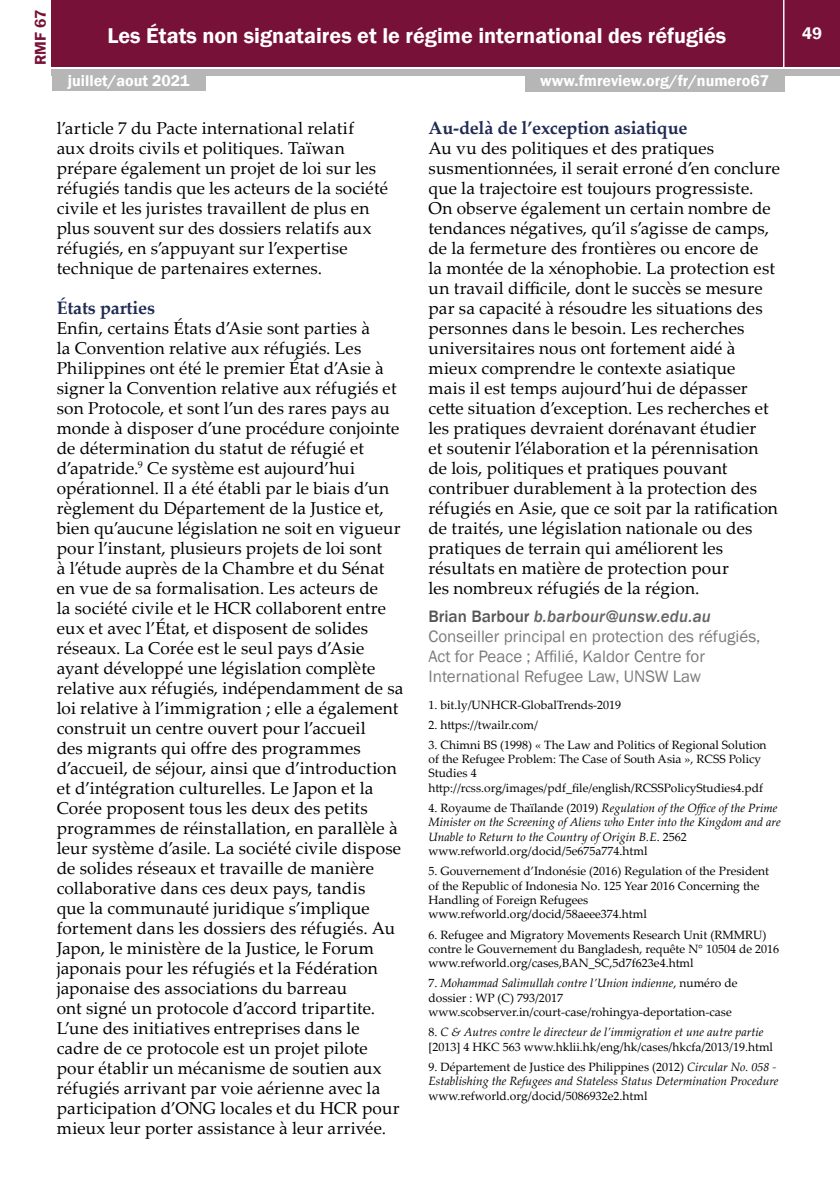
<style>
.page{position:relative;width:840px;height:1191px;background:#fff}
.page>*{position:absolute;margin:0;border:0;box-sizing:border-box;transform-origin:0 0}
.t1{font:600 22px "Franklin Gothic";color:#fff}
.t2{font:700 18px "Palatino Linotype";letter-spacing:-.01em;color:#202b53}
.t3{font:17.2px/20px "Palatino Linotype";letter-spacing:.01em;color:#000}
.t4{font:17px/20px "Franklin Gothic";color:#7c7c7c}
.t5{font:600 17px "Franklin Gothic";color:#fff}
.t6{font:600 16px "Franklin Gothic";color:#fff}
.t7{font:600 16px "Franklin Gothic";color:#781137}
.t8{font:12px/14.4px "Palatino Linotype";color:#000}
.t9{font:italic 12px/14.4px "Palatino Linotype";color:#000}
.s1{font-weight:500;color:#555}
.s2{font-weight:500;font-style:italic;color:#636363}
.s3{font-style:normal}
.s4{font-style:italic}
</style>
<div class="page">
<div style="left:52px;top:0;width:787px;height:66px;background:#781137"></div>
<div style="left:52px;top:69px;width:787px;height:6px;background:#b6b6b6"></div>
<hr style="left:782px;top:0;width:2px;height:68px;background:#fff">
<div style="left:52px;top:73px;width:153px;height:18px;background:#b6b6b6"></div>
<div style="left:524px;top:74px;width:260px;height:18px;background:#b6b6b6"></div>
<p class="t7" style="left:31px;top:65px;width:57px;rotate:-90deg">RMF 67</p>
<p class="t1" style="left:107px;top:22px;width:620px">Les États non signataires et le régime international des réfugiés</p>
<p class="t5" style="left:801px;top:23px;width:21px">49</p>
<p class="t6" style="left:68px;top:71px;width:123px">juillet/aout 2021</p>
<p class="t6" style="left:540px;top:71px;width:230px">www.fmreview.org/fr/numero67</p>
<p class="t3" style="left:57px;top:117px;width:332px">l’article 7 du Pacte international relatif<br>aux droits civils et politiques. Taïwan prépare également un projet de loi sur les réfugiés tandis que les acteurs de la société civile et les juristes travaillent de plus en plus souvent sur des dossiers relatifs aux réfugiés, en s’appuyant sur l’expertise technique de partenaires externes.</p>
<p class="t2" style="left:57px;top:295px;width:100px">États parties</p>
<p class="t3" style="left:57px;top:317px;width:348px">Enfin, certains États d’Asie sont parties à<br>la Convention relative aux réfugiés. Les Philippines ont été le premier État d’Asie à signer la Convention relative aux réfugiés et son Protocole, et sont l’un des rares pays au monde à disposer d’une procédure conjointe de détermination du statut de réfugié et d’apatride.<sup>9</sup> Ce système est aujourd’hui opérationnel. Il a été établi par le biais d’un règlement du Département de la Justice et, bien qu’aucune législation ne soit en vigueur pour l’instant, plusieurs projets de loi sont<br>à l’étude auprès de la Chambre et du Sénat en vue de sa formalisation. Les acteurs de<br>la société civile et le HCR collaborent entre eux et avec l’État, et disposent de solides réseaux. La Corée est le seul pays d’Asie ayant développé une législation complète relative aux réfugiés, indépendamment de sa loi relative à l’immigration ; elle a également construit un centre ouvert pour l’accueil<br>des migrants qui offre des programmes d’accueil, de séjour, ainsi que d’introduction et d’intégration culturelles. Le Japon et la Corée proposent tous les deux des petits programmes de réinstallation, en parallèle à leur système d’asile. La société civile dispose de solides réseaux et travaille de manière collaborative dans ces deux pays, tandis<br>que la communauté juridique s’implique fortement dans les dossiers des réfugiés. Au Japon, le ministère de la Justice, le Forum japonais pour les réfugiés et la Fédération japonaise des associations du barreau<br>ont signé un protocole d’accord tripartite.<br>L’une des initiatives entreprises dans le cadre de ce protocole est un projet pilote pour établir un mécanisme de soutien aux réfugiés arrivant par voie aérienne avec la participation d’ONG locales et du HCR pour mieux leur porter assistance à leur arrivée.</p>
<p class="t2" style="left:428px;top:115px;width:260px">Au-delà de l’exception asiatique</p>
<p class="t3" style="left:428px;top:137px;width:353px">Au vu des politiques et des pratiques susmentionnées, il serait erroné d’en conclure que la trajectoire est toujours progressiste.<br>On observe également un certain nombre de tendances négatives, qu’il s’agisse de camps, de la fermeture des frontières ou encore de<br>la montée de la xénophobie. La protection est un travail difficile, dont le succès se mesure par sa capacité à résoudre les situations des personnes dans le besoin. Les recherches universitaires nous ont fortement aidé à mieux comprendre le contexte asiatique<br>mais il est temps aujourd’hui de dépasser cette situation d’exception. Les recherches et les pratiques devraient dorénavant étudier<br>et soutenir l’élaboration et la pérennisation de lois, politiques et pratiques pouvant contribuer durablement à la protection des réfugiés en Asie, que ce soit par la ratification de traités, une législation nationale ou des pratiques de terrain qui améliorent les résultats en matière de protection pour<br>les nombreux réfugiés de la région.</p>
<p class="t4" style="left:428px;top:607px;width:333px"><span class="s1">Brian Barbour</span> <span class="s2">b.barbour@unsw.edu.au </span>Conseiller principal en protection des réfugiés, Act for Peace ; Affilié, Kaldor Centre for International Refugee Law, UNSW Law</p>
<p class="t8" style="left:428px;top:697px;width:194px">1. bit.ly/UNHCR-GlobalTrends-2019</p>
<p class="t8" style="left:428px;top:717px;width:111px">2. https://twailr.com/</p>
<p class="t8" style="left:428px;top:737px;width:339px">3. Chimni BS (1998) « The Law and Politics of Regional Solution of the Refugee Problem: The Case of South Asia », RCSS Policy Studies 4 http://rcss.org/images/pdf_file/english/RCSSPolicyStudies4.pdf</p>
<p class="t9" style="left:428px;top:800px;width:353px"><span class="s3">4. Royaume de Thaïlande (2019)</span> Regulation of the Office of the Prime Minister on the Screening of Aliens who Enter into the Kingdom and are Unable to Return to the Country of Origin B.E<span class="s3">. 2562 www.refworld.org/docid/5e675a774.html</span></p>
<p class="t8" style="left:428px;top:863px;width:342px">5. Gouvernement d’Indonésie (2016) Regulation of the President of the Republic of Indonesia No. 125 Year 2016 Concerning the Handling of Foreign Refugees www.refworld.org/docid/58aeee374.html</p>
<p class="t8" style="left:428px;top:926px;width:352px">6. Refugee and Migratory Movements Research Unit (RMMRU) contre le Gouvernement du Bangladesh, requête N° 10504 de 2016 www.refworld.org/cases,BAN_SC,5d7f623e4.html</p>
<p class="t8" style="left:428px;top:975px;width:310px">7. <span class="s4">Mohammad Salimullah contre l’Union indienne</span>, numéro de dossier : WP (C) 793/2017 www.scobserver.in/court-case/rohingya-deportation-case</p>
<p class="t8" style="left:428px;top:1024px;width:346px">8. <span class="s4">C &amp; Autres contre le directeur de l’immigration et une autre partie </span>[2013] 4 HKC 563 www.hklii.hk/eng/hk/cases/hkcfa/2013/19.html</p>
<p class="t9" style="left:428px;top:1059px;width:351px"><span class="s3">9. Département de Justice des Philippines (2012)</span> Circular No. 058 -<br>Establishing the Refugees and Stateless Status Determination Procedure</p>
<p class="t8" style="left:428px;top:1087px;width:220px">www.refworld.org/docid/5086932e2.html</p>
</div>
